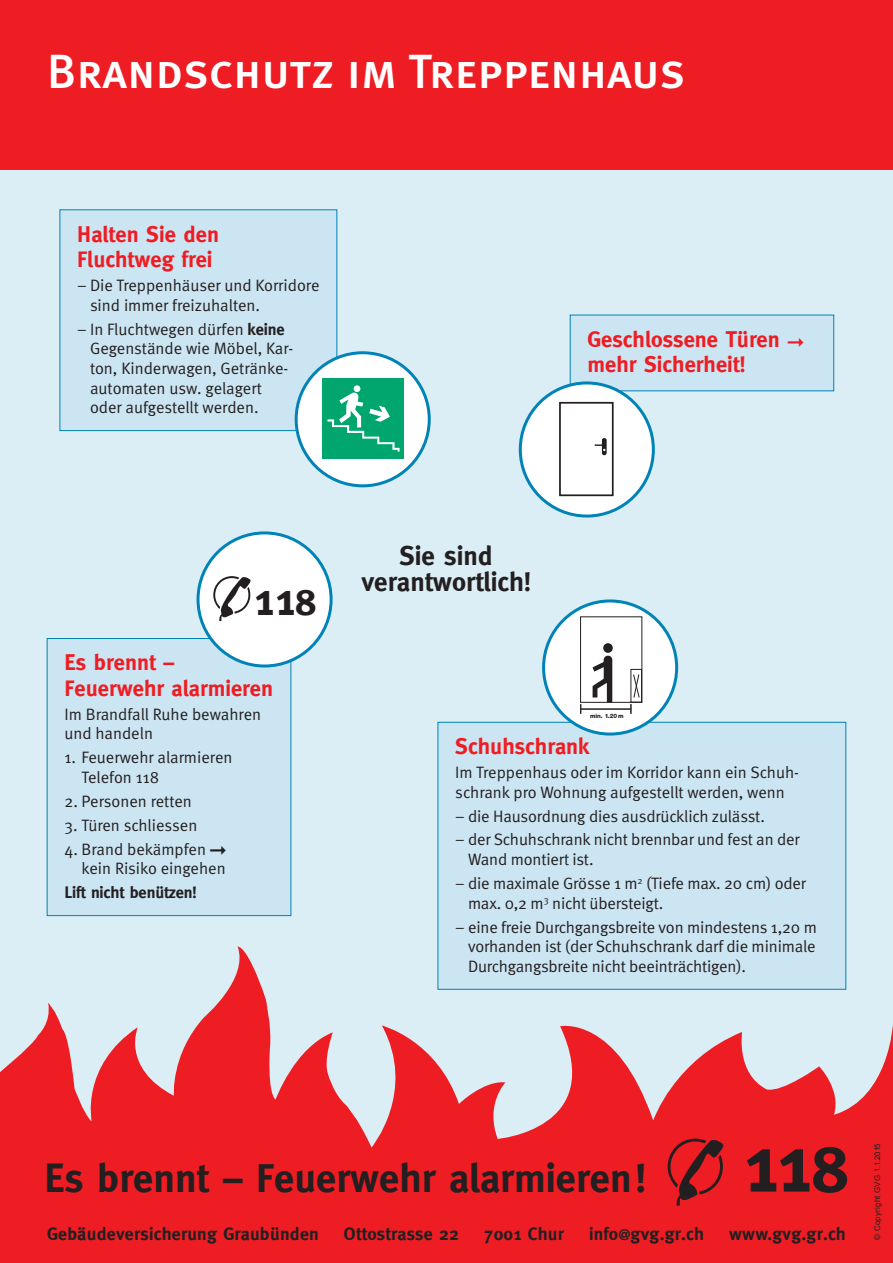
<style>
.page{position:relative;width:893px;height:1263px;background:#dbedf5}
.page>*{position:absolute;margin:0;border:0;box-sizing:border-box;transform-origin:0 0}
.t1{font:700 81px "Meta";color:#231f20}
.t2{font:48px "Meta Medium Caps";color:#fff}
.t3{font:700 46.5px "Meta";color:#231f20}
.t4{font:700 40.5px "Meta";color:#231f20}
.t5{font:700 27px/25.5px "Meta";color:#231f20;text-align:center}
.t6{font:700 22.5px/25.5px "Meta";color:#ee1d23}
.t7{font:700 18px "Meta";letter-spacing:.01em;color:#231f20}
.t8{font:16.5px/19.6px "Meta Normal";letter-spacing:-.01em;color:#231f20}
.t9{font:700 16.5px "Meta";letter-spacing:-.01em;color:#231f20}
.t10{font:7.8px "Arial";letter-spacing:.03em;color:#231f20}
.t11{font:800 6px "Helvetica Neue";color:#231f20}
.s1{font-family:"Meta";font-weight:700}
.s2{font-size:37.5px}
.s3{font-size:66px}
.s4{font-size:15px}
</style>
<div class="page">
<div style="left:0;top:0;width:893px;height:170px;background:#ee1d23"></div>
<svg style="left:0;top:946px;width:893px;height:259px;fill:#ee1d23"></svg>
<div style="left:0;top:1205px;width:893px;height:58px;background:#ee1d23"></div>
<svg style="left:668px;top:1138px;width:55px;height:68px;background:#b01d22"></svg>
<div style="left:438px;top:722px;width:408px;height:267px;background:#cce5f2"></div>
<div style="left:438px;top:722px;width:408px;height:268px;border:1px solid #0083b6"></div>
<div style="left:570px;top:315px;width:264px;height:76px;background:#cce5f2"></div>
<div style="left:47px;top:638px;width:244px;height:277px;background:#cce5f2"></div>
<div style="left:47px;top:638px;width:244px;height:278px;border:1px solid #0083b6"></div>
<div style="left:60px;top:210px;width:277px;height:221px;background:#cce5f2"></div>
<div style="left:520px;top:383px;width:133px;height:133px;background:#fff;border-radius:50%"></div>
<div style="left:559px;top:402px;width:55px;height:94px;border:2px solid #231f20"></div>
<div style="left:602px;top:438px;width:5px;height:17px;background:#231f20;border-radius:2px"></div>
<svg style="left:595px;top:444px;width:10px;height:7px"></svg>
<div style="left:519px;top:381px;width:136px;height:136px;border:3px solid #0083b6;border-radius:50%"></div>
<div style="left:544px;top:601px;width:133px;height:133px;background:#fff;border-radius:50%"></div>
<svg style="left:593px;top:643px;width:20px;height:58px"></svg>
<hr style="left:581px;top:708px;width:50px;height:1px;background:#231f20">
<div style="left:580px;top:617px;width:62px;height:86px;border:1px solid #231f20"></div>
<div style="left:630px;top:669px;width:12px;height:34px;border:1px solid #231f20"></div>
<svg style="left:630px;top:673px;width:10px;height:41px"></svg>
<div style="left:542px;top:599px;width:136px;height:136px;border:3px solid #0083b6;border-radius:50%"></div>
<div style="left:296px;top:353px;width:133px;height:133px;background:#fff;border-radius:50%"></div>
<div style="left:323px;top:378px;width:81px;height:81px;background:#00a66e"></div>
<svg style="left:327px;top:385px;width:73px;height:67px"></svg>
<div style="left:295px;top:351px;width:136px;height:136px;border:3px solid #0083b6;border-radius:50%"></div>
<div style="left:198px;top:533px;width:133px;height:133px;background:#fff;border-radius:50%"></div>
<div style="left:197px;top:531px;width:136px;height:136px;border:3px solid #0083b6;border-radius:50%"></div>
<svg style="left:213px;top:576px;width:38px;height:45px"></svg>
<h2 class="t2" style="left:47px;top:43px;width:640px">Brandschutz im Treppenhaus</h2>
<h3 class="t6" style="left:77px;top:221px;width:143px">Halten Sie den<br>Fluchtweg frei</h3>
<p class="t8" style="left:90px;top:275px;width:231px;text-indent:-13px">− Die Treppenhäuser und Korridore sind immer freizuhalten.</p>
<p class="t8" style="left:90px;top:319px;width:205px;text-indent:-13px">− In Fluchtwegen dürfen <span class="s1">keine<br></span>Gegenstände wie Möbel, Kar&shy;ton, Kinderwagen, Getränke&shy;automaten usw. gelagert oder aufgestellt werden.</p>
<h3 class="t6" style="left:588px;top:326px;width:194px">Geschlossene Türen mehr Sicherheit!</h3>
<h3 class="t3" style="left:254px;top:572px;width:63px">11<span class="s2">8</span></h3>
<h3 class="t6" style="left:65px;top:650px;width:210px">Es brennt –<br>Feuerwehr alarmieren</h3>
<p class="t8" style="left:65px;top:704px;width:198px">Im Brandfall Ruhe bewahren und handeln</p>
<p class="t8" style="left:82px;top:747px;width:152px;text-indent:-17px">1. Feuerwehr alarmieren<br>Telefon 118</p>
<p class="t8" style="left:65px;top:791px;width:129px">2. Personen retten</p>
<p class="t8" style="left:65px;top:815px;width:134px">3. Türen schliessen</p>
<p class="t8" style="left:82px;top:839px;width:146px;text-indent:-17px">4. Brand bekämpfen kein Risiko eingehen</p>
<p class="t9" style="left:65px;top:883px;width:134px">Lift nicht benützen!</p>
<h3 class="t5" style="left:361px;top:543px;width:171px">Sie sind verantwortlich!</h3>
<p class="t11" style="left:590px;top:712px;width:35px">min. 1.20m</p>
<h3 class="t6" style="left:455px;top:733px;width:136px">Schuhschrank</h3>
<p class="t8" style="left:455px;top:762px;width:345px">Im Treppenhaus oder im Korridor kann ein Schuh&shy;schrank pro Wohnung aufgestellt werden, wenn</p>
<p class="t8" style="left:455px;top:804px;width:346px;line-height:23.9px">− die Hausordnung dies ausdrücklich zulässt.<br>− der Schuhschrank nicht brennbar und fest an der</p>
<p class="t8" style="left:455px;top:847px;width:352px;line-height:23.9px;text-indent:13px">Wand montiert ist.<br>− die maximale Grösse 1 m<sup>2</sup> (Tiefe max. 20 cm) oder</p>
<p class="t8" style="left:455px;top:891px;width:363px;line-height:23.9px;text-indent:13px">max. 0,2 m<sup>3</sup> nicht übersteigt.<br>− eine freie Durchgangsbreite von mindestens 1,20 m</p>
<p class="t8" style="left:468px;top:936px;width:349px">vorhanden ist (der Schuhschrank darf die minimale<br>Durchgangsbreite nicht beeinträchtigen).</p>
<h1 class="t1" style="left:743px;top:1116px;width:106px">11<span class="s3">8</span></h1>
<p class="t10" style="left:872px;top:1239px;width:98px;rotate:-90deg">© Copyright GVG 1.1.2015</p>
<h3 class="t4" style="left:44px;top:1154px;width:603px">Es brennt – Feuerwehr alarmieren!</h3>
<p class="t7" style="left:47px;top:1223px;width:273px">Gebäudeversicherung Graubünden</p>
<p class="t7" style="left:344px;top:1223px;width:116px">Ottostrasse 22</p>
<p class="t7" style="left:484px;top:1223px;width:82px">7001 Chur</p>
<p class="t7" style="left:589px;top:1223px;width:117px">info<span class="s4">@</span>gvg.gr.ch</p>
<p class="t7" style="left:729px;top:1223px;width:118px">www.gvg.gr.ch</p>
</div>
